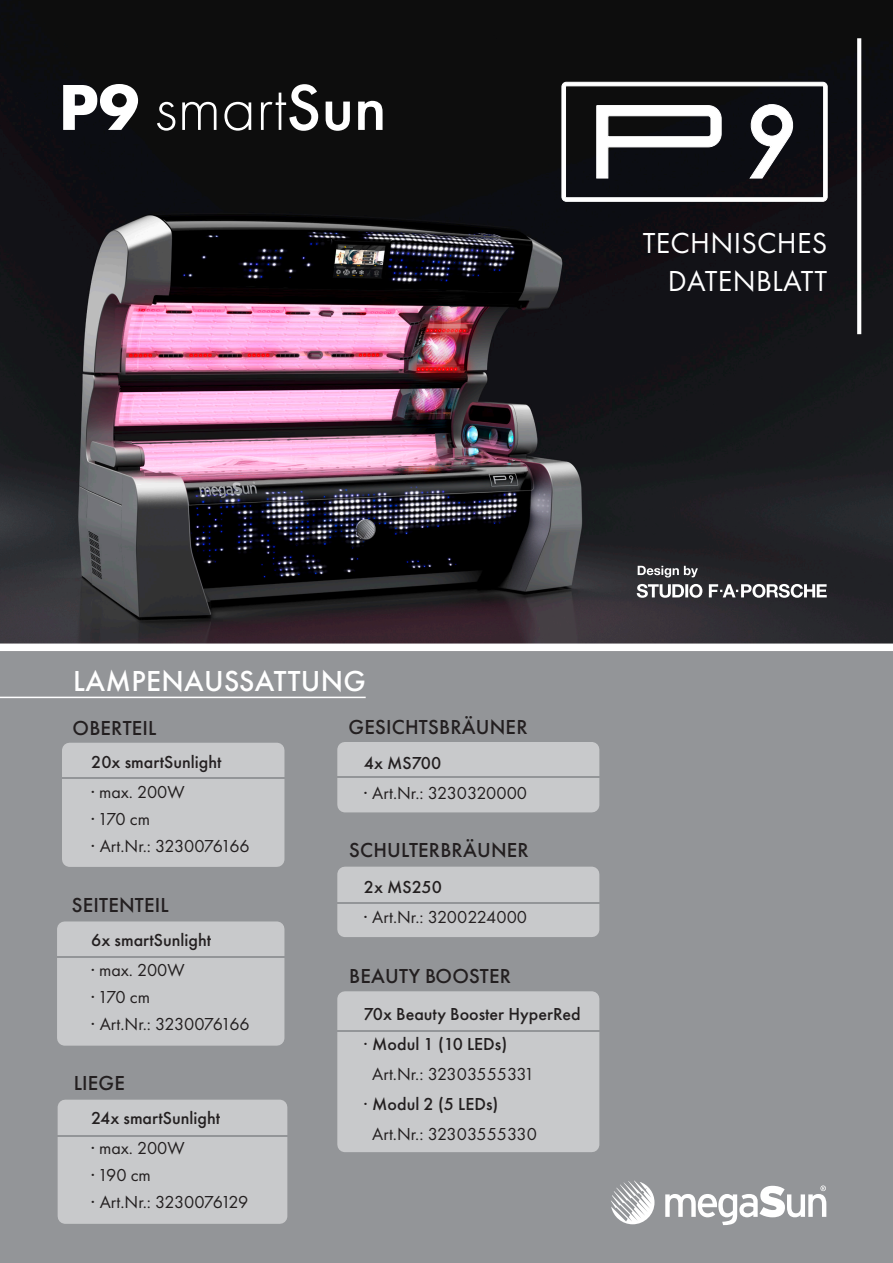
<style>
.page{position:relative;width:893px;height:1263px;background:#fff}
.page>*{position:absolute;margin:0;border:0;box-sizing:border-box;transform-origin:0 0}
.t1{font:300 67.35px "Futura PT";color:#fff}
.t2{font:30px "Futura PT";letter-spacing:.01em;color:#fff}
.t3{font:500 30px "Futura PT";letter-spacing:.01em;color:#fff}
.t4{font:500 21px "Futura PT";letter-spacing:.01em;color:#231f20}
.t5{font:18px "Futura PT";color:#231f20}
.t6{font:500 18px "Futura PT";color:#231f20}
.t7{font:18px "Futura PT";letter-spacing:-.02em;color:#231f20}
.t8{font:18px "Futura PT";letter-spacing:-.04em;color:#231f20}
.s1{font-weight:700}
.s2{font-weight:500}
.s3{font-weight:400}
</style>
<div class="page">
<div style="left:0;top:643px;width:893px;height:620px;background:#939598"></div>
<div style="left:62px;top:743px;width:222px;height:124px;background:#c8c9cb"></div>
<hr style="left:53px;top:777px;width:241px;height:2px;background:#939598">
<div style="left:57px;top:921px;width:227px;height:125px;background:#c8c9cb"></div>
<hr style="left:52px;top:956px;width:242px;height:2px;background:#939598">
<div style="left:58px;top:1100px;width:229px;height:124px;background:#c8c9cb"></div>
<hr style="left:53px;top:1134px;width:241px;height:2px;background:#939598">
<div style="left:337px;top:742px;width:262px;height:70px;background:#c8c9cb"></div>
<div style="left:337px;top:867px;width:262px;height:70px;background:#c8c9cb"></div>
<div style="left:337px;top:991px;width:262px;height:161px;background:#c8c9cb"></div>
<hr style="left:331px;top:776px;width:273px;height:2px;background:#939598">
<hr style="left:330px;top:902px;width:281px;height:2px;background:#939598">
<hr style="left:331px;top:1030px;width:273px;height:2px;background:#939598">
<svg style="left:665px;top:1185px;width:161px;height:40px"></svg>
<svg style="left:611px;top:1180px;width:43px;height:44px"></svg>
<hr style="left:0;top:697px;width:366px;height:1px;background:#fff">
<img style="left:0;top:0;width:893px;height:643px">
<svg style="left:637px;top:584px;width:65px;height:14px"></svg>
<svg style="left:709px;top:584px;width:118px;height:14px"></svg>
<svg style="left:638px;top:566px;width:60px;height:11px"></svg>
<svg style="left:857px;top:38px;width:4px;height:296px"></svg>
<svg style="left:561px;top:82px;width:267px;height:120px"></svg>
<div style="left:0;top:643px;width:893px;height:8px;background:#fff"></div>
<p class="t1" style="left:58px;top:69px;width:330px"><span class="s1">P9</span> smart<span class="s2">Sun</span></p>
<p class="t2" style="left:643px;top:225px;width:186px">TECHNISCHES</p>
<p class="t2" style="left:668px;top:263px;width:161px">DATENBLATT</p>
<p class="t3" style="left:73px;top:663px;width:294px">LAMPENAUSSATTUNG</p>
<p class="t4" style="left:73px;top:715px;width:85px">OBERTEIL</p>
<p class="t6" style="left:91px;top:751px;width:132px">20x smartSunlight</p>
<p class="t5" style="left:91px;top:781px;width:95px">· max. 200W</p>
<p class="t5" style="left:91px;top:808px;width:60px">· 170 cm</p>
<p class="t7" style="left:91px;top:835px;width:160px">· Art.Nr.: 3230076166</p>
<p class="t4" style="left:72px;top:893px;width:98px">SEITENTEIL</p>
<p class="t6" style="left:91px;top:929px;width:122px">6x smartSunlight</p>
<p class="t5" style="left:91px;top:959px;width:95px">· max. 200W</p>
<p class="t5" style="left:91px;top:986px;width:60px">· 170 cm</p>
<p class="t7" style="left:91px;top:1013px;width:160px">· Art.Nr.: 3230076166</p>
<p class="t4" style="left:74px;top:1070px;width:53px">LIEGE</p>
<p class="t6" style="left:91px;top:1107px;width:131px">24x smartSunlight</p>
<p class="t5" style="left:91px;top:1137px;width:95px">· max. 200W</p>
<p class="t5" style="left:91px;top:1164px;width:61px">· 190 cm</p>
<p class="t8" style="left:91px;top:1191px;width:159px">· Art.Nr.: 3230076129</p>
<p class="t4" style="left:348px;top:714px;width:181px">GESICHTSBRÄUNER</p>
<p class="t6" style="left:364px;top:752px;width:79px">4x MS700</p>
<p class="t5" style="left:364px;top:782px;width:165px">· Art.Nr.: 3230320000</p>
<p class="t4" style="left:349px;top:838px;width:181px">SCHULTERBRÄUNER</p>
<p class="t6" style="left:364px;top:876px;width:80px">2x MS250</p>
<p class="t5" style="left:364px;top:906px;width:165px">· Art.Nr.: 3200224000</p>
<p class="t4" style="left:349px;top:963px;width:163px">BEAUTY BOOSTER</p>
<p class="t6" style="left:364px;top:1003px;width:219px">70x Beauty Booster HyperRed</p>
<p class="t6" style="left:364px;top:1033px;width:145px"><span class="s3">·</span> Modul 1 (10 LEDs)</p>
<p class="t5" style="left:372px;top:1063px;width:164px">Art.Nr.: 32303555331</p>
<p class="t6" style="left:364px;top:1093px;width:136px"><span class="s3">·</span> Modul 2 (5 LEDs)</p>
<p class="t5" style="left:372px;top:1123px;width:166px">Art.Nr.: 32303555330</p>
</div>
